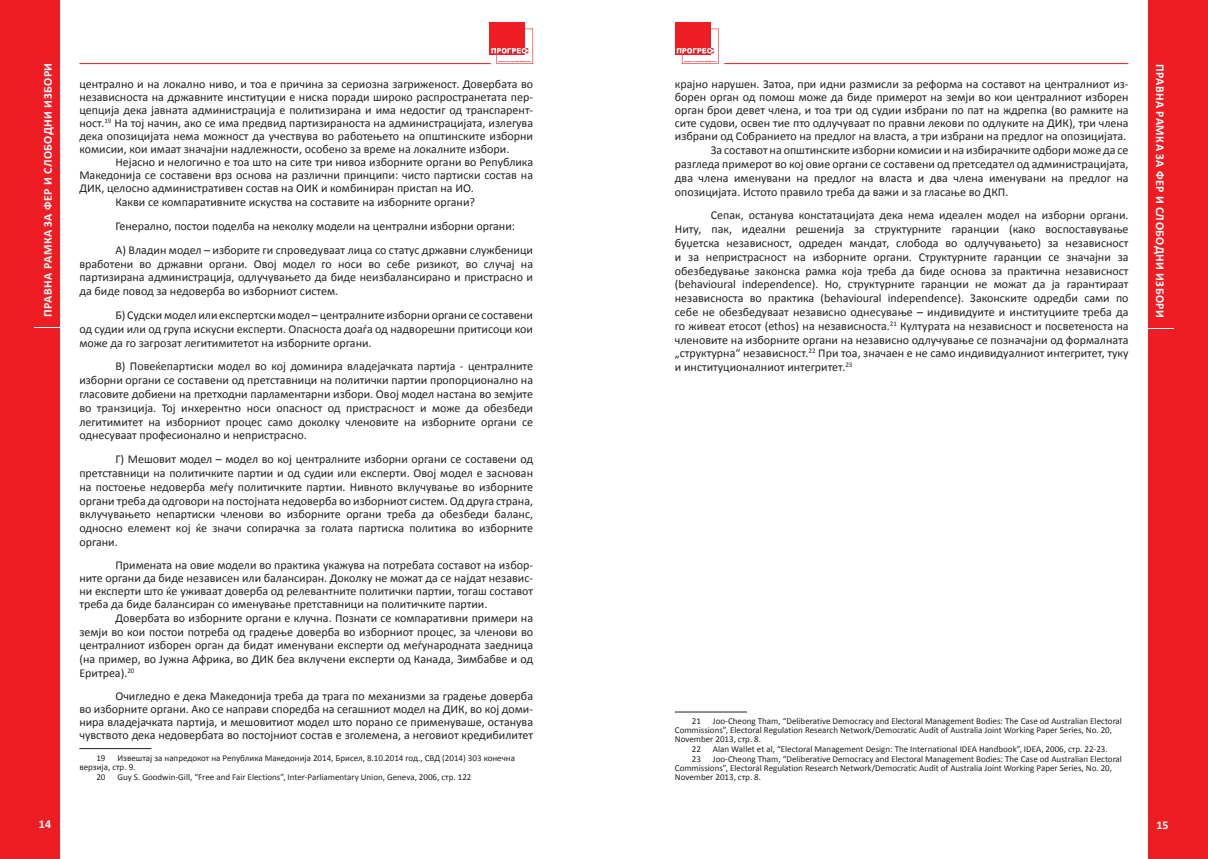
<style>
.page{position:relative;width:1208px;height:859px;background:#fff}
.page>*{position:absolute;margin:0;border:0;box-sizing:border-box;transform-origin:0 0}
.t1{font:12px/13.8px "Calibri";color:#231f20;text-align:justify}
.t2{font:700 12px "Calibri";letter-spacing:.04em;color:#fff}
.t3{font:9px/9px "Calibri";color:#231f20}
</style>
<div class="page">
<div style="left:1148px;top:0;width:60px;height:859px;background:#ee1d23"></div>
<div style="left:0;top:0;width:60px;height:859px;background:#ee1d23"></div>
<div style="left:675px;top:23px;width:35px;height:32px;background:#ee1d23"></div>
<svg style="left:677px;top:29px;width:41px;height:35px"></svg>
<div style="left:489px;top:23px;width:36px;height:32px;background:#ee1d23"></div>
<svg style="left:491px;top:29px;width:42px;height:35px"></svg>
<hr style="left:724px;top:63px;width:404px;height:1px;background:#ee1d23">
<hr style="left:79px;top:63px;width:412px;height:1px;background:#ee1d23">
<hr style="left:79px;top:748px;width:72px;height:1px;background:#231f20">
<hr style="left:675px;top:712px;width:72px;height:1px;background:#231f20">
<p class="t2" style="left:40px;top:317px;width:256px;rotate:-90deg">Правна рамка за фер и слободни избори</p>
<p class="t1" style="left:79px;top:78px;width:455px;line-height:13px">централно и на локално ниво, и тоа е причина за сериозна загриженост. Довербата во независноста на државните институции е ниска поради широко распространетата пер&shy;цепција дека јавната администрација е политизирана и има недостиг од транспарент&shy;ност.<sup>19</sup> На тој начин, ако се има предвид партизираноста на администрацијата, излегува дека опозицијата нема можност да учествува во работењето на општинските изборни комисии, кои имаат значајни надлежности, особено за време на локалните избори.</p>
<p class="t1" style="left:115px;top:156px;width:419px">Нејасно и нелогично е тоа што на сите три нивоа изборните органи во Република</p>
<p class="t1" style="left:79px;top:169px;width:455px">Македонија се составени врз основа на различни принципи: чисто партиски состав на</p>
<p class="t1" style="left:79px;top:182px;width:396px">ДИК, целосно административен состав на ОИК и комбиниран пристап на ИО.</p>
<p class="t1" style="left:115px;top:195px;width:361px">Какви се компаративните искуства на составите на изборните органи?</p>
<p class="t1" style="left:115px;top:214px;width:419px;line-height:23.8px">Генерално, постои поделба на неколку модели на централни изборни органи:<br>А) Владин модел – изборите ги спроведуваат лица со статус државни службеници</p>
<p class="t1" style="left:79px;top:257px;width:455px">вработени во државни органи. Овој модел го носи во себе ризикот, во случај на партизирана администрација, одлучувањето да биде неизбалансирано и пристрасно и да биде повод за недоверба во изборниот систем.</p>
<p class="t1" style="left:79px;top:308px;width:455px;text-indent:36px">Б) Судски модел или експертски модел – централните изборни органи се составени од судии или од група искусни експерти. Опасноста доаѓа од надворешни притисоци кои може да го загрозат легитимитетот на изборните органи.</p>
<p class="t1" style="left:79px;top:359px;width:455px;text-indent:36px">В) Повеќепартиски модел во кој доминира владејачката партија - централните изборни органи се составени од претставници на политички партии пропорционално на гласовите добиени на претходни парламентарни избори. Овој модел настана во земјите во транзиција. Тој инхерентно носи опасност од пристрасност и може да обезбеди легитимитет на изборниот процес само доколку членовите на изборните органи се однесуваат професионално и непристрасно.</p>
<p class="t1" style="left:79px;top:452px;width:455px;text-indent:36px">Г) Мешовит модел – модел во кој централните изборни органи се составени од претставници на политичките партии и од судии или експерти. Овој модел е заснован на постоење недоверба меѓу политичките партии. Нивното вклучување во изборните органи треба да одговори на постојната недоверба во изборниот систем. Од друга страна, вклучувањето непартиски членови во изборните органи треба да обезбеди баланс, односно елемент кој ќе значи сопирачка за голата партиска политика во изборните органи.</p>
<p class="t1" style="left:79px;top:558px;width:455px;line-height:13px;text-indent:36px">Примената на овие модели во практика укажува на потребата составот на избор&shy;ните органи да биде независен или балансиран. Доколку не можат да се најдат независ&shy;ни експерти што ќе уживаат доверба од релевантните политички партии, тогаш составот треба да биде балансиран со именување претставници на политичките партии.</p>
<p class="t1" style="left:79px;top:611px;width:455px;text-indent:36px">Довербата во изборните органи е клучна. Познати се компаративни примери на земји во кои постои потреба од градење доверба во изборниот процес, за членови во централниот изборен орган да бидат именувани експерти од меѓународната заедница (на пример, во Јужна Африка, во ДИК беа вклучени експерти од Канада, Зимбабве и од Еритреа).<sup>20</sup></p>
<p class="t1" style="left:79px;top:690px;width:455px;line-height:13px;text-indent:36px">Очигледно е дека Македонија треба да трага по механизми за градење доверба во изборните органи. Ако се направи споредба на сегашниот модел на ДИК, во кој доми&shy;нира владејачката партија, и мешовитиот модел што порано се применуваше, останува чувството дека недовербата во постојниот состав е зголемена, а неговиот кредибилитет</p>
<p class="t3" style="left:96px;top:753px;width:11px">19</p>
<p class="t3" style="left:117px;top:753px;width:399px">Извештај за напредокот на Република Македонија 2014, Брисел, 8.10.2014 год., СВД (2014) 303 конечна</p>
<p class="t3" style="left:79px;top:762px;width:58px">верзија, стр. 9.</p>
<p class="t3" style="left:96px;top:772px;width:11px">20</p>
<p class="t3" style="left:117px;top:772px;width:355px">Guy S. Goodwin-Gill, “Free and Fair Elections”, Inter-Parliamentary Union, Geneva, 2006, стр. 122</p>
<p class="t1" style="left:675px;top:78px;width:455px">крајно нарушен. Затоа, при идни размисли за реформа на составот на централниот из-</p>
<p class="t1" style="left:675px;top:91px;width:455px">борен орган од помош може да биде примерот на земји во кои централниот изборен</p>
<p class="t1" style="left:675px;top:104px;width:455px">орган брои девет члена, и тоа три од судии избрани по пат на ждрепка (во рамките на</p>
<p class="t1" style="left:675px;top:117px;width:455px">сите судови, освен тие пто одлучуваат по правни лекови по одлуките на ДИК), три члена</p>
<p class="t1" style="left:675px;top:130px;width:453px">избрани од Собранието на предлог на власта, а три избрани на предлог на опозицијата.</p>
<p class="t1" style="left:711px;top:143px;width:419px">За составот на општинските изборни комисии и на избирачките одбори може да се</p>
<p class="t1" style="left:675px;top:157px;width:455px">разгледа примерот во кој овие органи се составени од претседател од администрацијата,</p>
<p class="t1" style="left:675px;top:171px;width:455px">два члена именувани на предлог на власта и два члена именувани на предлог на</p>
<p class="t1" style="left:675px;top:185px;width:335px">опозицијата. Истото правило треба да важи и за гласање во ДКП.</p>
<p class="t1" style="left:675px;top:209px;width:455px;text-indent:36px">Сепак, останува констатацијата дека нема идеален модел на изборни органи.<br>Ниту, пак, идеални решенија за структурните гаранции (како воспоставување буџетска независност, одреден мандат, слобода во одлучувањето) за независност и за непристрасност на изборните органи. Структурните гаранции се значајни за обезбедување законска рамка која треба да биде основа за практична независност (behavioural independence). Но, структурните гаранции не можат да ја гарантираат независноста во практика (behavioural independence). Законските одредби сами по себе не обезбедуваат независно однесување – индивидуите и институциите треба да го живеат етосот (ethos) на независноста.<sup>21</sup> Културата на независност и посветеноста на членовите на изборните органи на независно одлучување се позначајни од формалната „структурна“ независност.<sup>22</sup> При тоа, значаен е не само индивидуалниот интегритет, туку и институционалниот интегритет.<sup>23</sup></p>
<p class="t2" style="left:1168px;top:64px;width:256px;rotate:90deg">Правна рамка за фер и слободни избори</p>
<p class="t3" style="left:692px;top:717px;width:11px">21</p>
<p class="t3" style="left:713px;top:717px;width:410px">Joo-Cheong Tham, “Deliberative Democracy and Electoral Management Bodies: The Case od Australian Electoral</p>
<p class="t3" style="left:675px;top:726px;width:439px">Commissions”, Electoral Regulation Research Network/Democratic Audit of Australia Joint Working Paper Series, No. 20,</p>
<p class="t3" style="left:675px;top:735px;width:88px">November 2013, стр. 8.</p>
<p class="t3" style="left:692px;top:744px;width:11px">22</p>
<p class="t3" style="left:713px;top:744px;width:396px">Alan Wallet et al, “Electoral Management Design: The International IDEA Handbook”, IDEA, 2006, стр. 22-23.</p>
<p class="t3" style="left:692px;top:754px;width:11px">23</p>
<p class="t3" style="left:675px;top:754px;width:448px;text-indent:38px">Joo-Cheong Tham, “Deliberative Democracy and Electoral Management Bodies: The Case od Australian Electoral<br>Commissions”, Electoral Regulation Research Network/Democratic Audit of Australia Joint Working Paper Series, No. 20,<br>November 2013, стр. 8.</p>
<p class="t2" style="left:39px;top:817px;width:14px">14</p>
<p class="t2" style="left:1156px;top:818px;width:14px">15</p>
</div>
